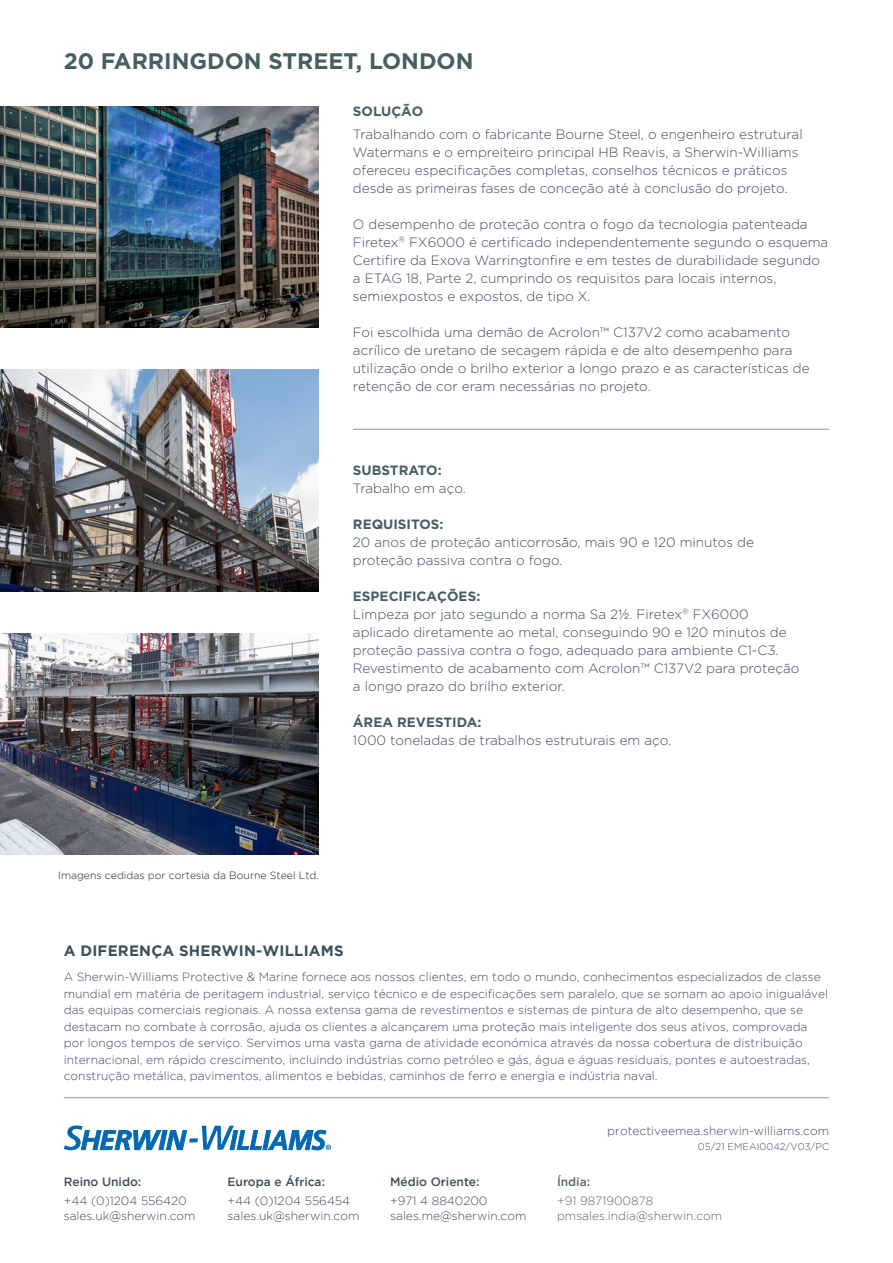
<style>
.page{position:relative;width:893px;height:1263px;background:#fff}
.page>*{position:absolute;margin:0;border:0;box-sizing:border-box;transform-origin:0 0}
.t1{font:700 22.5px "Gotham";color:#465f5f}
.t2{font:700 15px "Gotham";letter-spacing:.015em;color:#3d4f59}
.product_head{font:300 13.5px/18px "Gotham";color:#3d4f59}
.product_head-2{font:700 13.5px "Gotham";color:#465f5f}
.t3{font:300 12px/16.5px "Gotham";color:#3d4f59}
.t4{font:500 12px "Gotham";color:#3d4f59}
.t5{font:300 12px/15px "Gotham";color:#566973}
.t6{font:500 12px "Gotham";color:#566973}
.para_intro_text{font:300 10.5px "Gotham";color:#231f20}
.t7{font:300 9.75px "Gotham";color:#3d4f59}
.s1{font-weight:700;color:#465f5f}
.s2{font-family:"Helvetica Neue LT Std"}
</style>
<div class="page">
<svg style="left:64px;top:1125px;width:267px;height:25px"></svg>
<hr style="left:353px;top:429px;width:476px;height:1px;background:#8a969a">
<hr style="left:64px;top:1097px;width:765px;height:1px;background:#8a969a">
<img style="left:0;top:370px;width:319px;height:221px">
<img style="left:0;top:634px;width:319px;height:221px">
<img style="left:0;top:106px;width:319px;height:221px">
<p class="t1" style="left:64px;top:48px;width:411px">20 FARRINGDON STREET, LONDON</p>
<p class="product_head-2" style="left:353px;top:104px;width:72px">SOLUÇÃO</p>
<p class="product_head" style="left:353px;top:125px;width:451px">Trabalhando com o fabricante Bourne Steel, o engenheiro estrutural Watermans e o empreiteiro principal HB Reavis, a Sherwin-Williams ofereceu especificações completas, conselhos técnicos e práticos desde as primeiras fases de conceção até à conclusão do projeto.</p>
<p class="product_head" style="left:353px;top:215px;width:477px">O desempenho de proteção contra o fogo da tecnologia patenteada Firetex<sup>®</sup> FX6000 é certificado independentemente segundo o esquema Certifire da Exova Warringtonfire e em testes de durabilidade segundo a ETAG 18, Parte 2, cumprindo os requisitos para locais internos, semiexpostos e expostos, de tipo X.</p>
<p class="product_head" style="left:353px;top:323px;width:458px">Foi escolhida uma demão de Acrolon™ C137V2 como acabamento acrílico de uretano de secagem rápida e de alto desempenho para utilização onde o brilho exterior a longo prazo e as características de retenção de cor eram necessárias no projeto.</p>
<p class="product_head" style="left:353px;top:461px;width:114px"><span class="s1">SUBSTRATO:<br></span>Trabalho em aço.</p>
<p class="product_head" style="left:353px;top:515px;width:402px"><span class="s1">REQUISITOS:<br></span>20 anos de proteção anticorrosão, mais 90 e 120 minutos de proteção passiva contra o fogo.</p>
<p class="product_head" style="left:353px;top:587px;width:448px"><span class="s1">ESPECIFICAÇÕES:<br></span>Limpeza por jato segundo a norma Sa 2<span class="s2">½</span>. Firetex<sup>®</sup> FX6000 aplicado diretamente ao metal, conseguindo 90 e 120 minutos de proteção passiva contra o fogo, adequado para ambiente C1-C3.<br>Revestimento de acabamento com Acrolon™ C137V2 para proteção a longo prazo do brilho exterior.</p>
<p class="product_head" style="left:353px;top:713px;width:320px"><span class="s1">ÁREA REVESTIDA:<br></span>1000 toneladas de trabalhos estruturais em aço.</p>
<p class="para_intro_text" style="left:58px;top:870px;width:262px">Imagens cedidas por cortesia da Bourne Steel Ltd.</p>
<p class="t2" style="left:64px;top:942px;width:281px">A DIFERENÇA SHERWIN-WILLIAMS</p>
<p class="t3" style="left:64px;top:968px;width:766px">A Sherwin-Williams Protective &amp; Marine fornece aos nossos clientes, em todo o mundo, conhecimentos especializados de classe mundial em matéria de peritagem industrial, serviço técnico e de especificações sem paralelo, que se somam ao apoio inigualável das equipas comerciais regionais. A nossa extensa gama de revestimentos e sistemas de pintura de alto desempenho, que se destacam no combate à corrosão, ajuda os clientes a alcançarem uma proteção mais inteligente dos seus ativos, comprovada por longos tempos de serviço. Servimos uma vasta gama de atividade económica através da nossa cobertura de distribuição internacional, em rápido crescimento, incluindo indústrias como petróleo e gás, água e águas residuais, pontes e autoestradas, construção metálica, pavimentos, alimentos e bebidas, caminhos de ferro e energia e indústria naval.</p>
<p class="t3" style="left:607px;top:1123px;width:223px">protectiveemea.sherwin-williams.com</p>
<p class="t4" style="left:64px;top:1175px;width:79px">Reino Unido:</p>
<p class="t3" style="left:64px;top:1193px;width:133px;line-height:15px">+44 (0)1204 556420 sales.uk@sherwin.com</p>
<p class="t4" style="left:228px;top:1175px;width:99px">Europa e África:</p>
<p class="t3" style="left:228px;top:1193px;width:133px;line-height:15px">+44 (0)1204 556454 sales.uk@sherwin.com</p>
<p class="t4" style="left:390px;top:1175px;width:91px">Médio Oriente:</p>
<p class="t3" style="left:390px;top:1193px;width:138px;line-height:15px">+971 4 8840200 sales.me@sherwin.com</p>
<p class="t7" style="left:698px;top:1141px;width:133px">05/21 EMEAI0042/V03/PC</p>
<p class="t6" style="left:557px;top:1175px;width:35px">Índia:</p>
<p class="t5" style="left:557px;top:1193px;width:167px">+91 9871900878 pmsales.india@sherwin.com</p>
</div>
